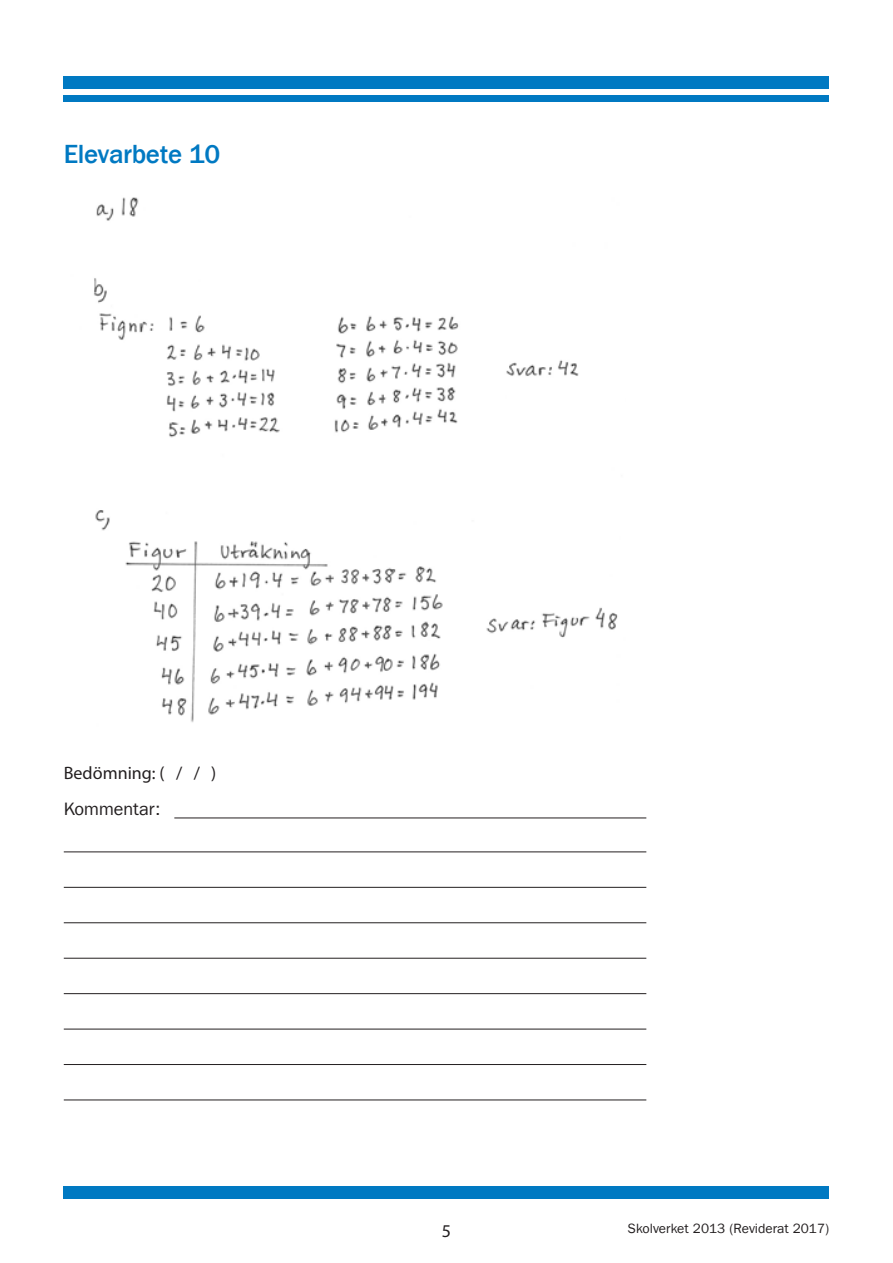
<style>
.page{position:relative;width:893px;height:1263px;background:#fff}
.page>*{position:absolute;margin:0;border:0;box-sizing:border-box;transform-origin:0 0}
.R1_Huvudrubrik{font:500 27px "Franklin Gothic LT";letter-spacing:-.015em;color:#0079c2}
.t1{font:18px "Myriad Pro";color:#231f20}
.t2{font:18px "Franklin Gothic LT";color:#231f20}
.Brödtext{font:13.5px "Franklin Gothic LT";color:#231f20}
</style>
<div class="page">
<div style="left:64px;top:77px;width:765px;height:12px;background:#0079c2"></div>
<div style="left:64px;top:95px;width:765px;height:7px;background:#0079c2"></div>
<div style="left:64px;top:1186px;width:765px;height:13px;background:#0079c2"></div>
<hr style="left:174px;top:817px;width:472px;height:1px;background:#231f20">
<hr style="left:64px;top:851px;width:582px;height:1px;background:#231f20">
<hr style="left:64px;top:887px;width:582px;height:1px;background:#231f20">
<hr style="left:64px;top:922px;width:582px;height:1px;background:#231f20">
<hr style="left:64px;top:958px;width:582px;height:1px;background:#231f20">
<hr style="left:64px;top:993px;width:582px;height:1px;background:#231f20">
<hr style="left:64px;top:1029px;width:582px;height:1px;background:#231f20">
<hr style="left:64px;top:1064px;width:582px;height:1px;background:#231f20">
<hr style="left:64px;top:1099px;width:582px;height:1px;background:#231f20">
<img style="left:94px;top:197px;width:524px;height:526px">
<p class="R1_Huvudrubrik" style="left:64px;top:139px;width:158px">Elevarbete 10</p>
<p class="t1" style="left:64px;top:762px;width:154px">Bedömning: ( / / )</p>
<p class="t2" style="left:64px;top:799px;width:98px">Kommentar:</p>
<p class="t1" style="left:442px;top:1219px;width:11px">5</p>
<p class="Brödtext" style="left:628px;top:1220px;width:203px">Skolverket 2013 (Reviderat 2017)</p>
</div>
